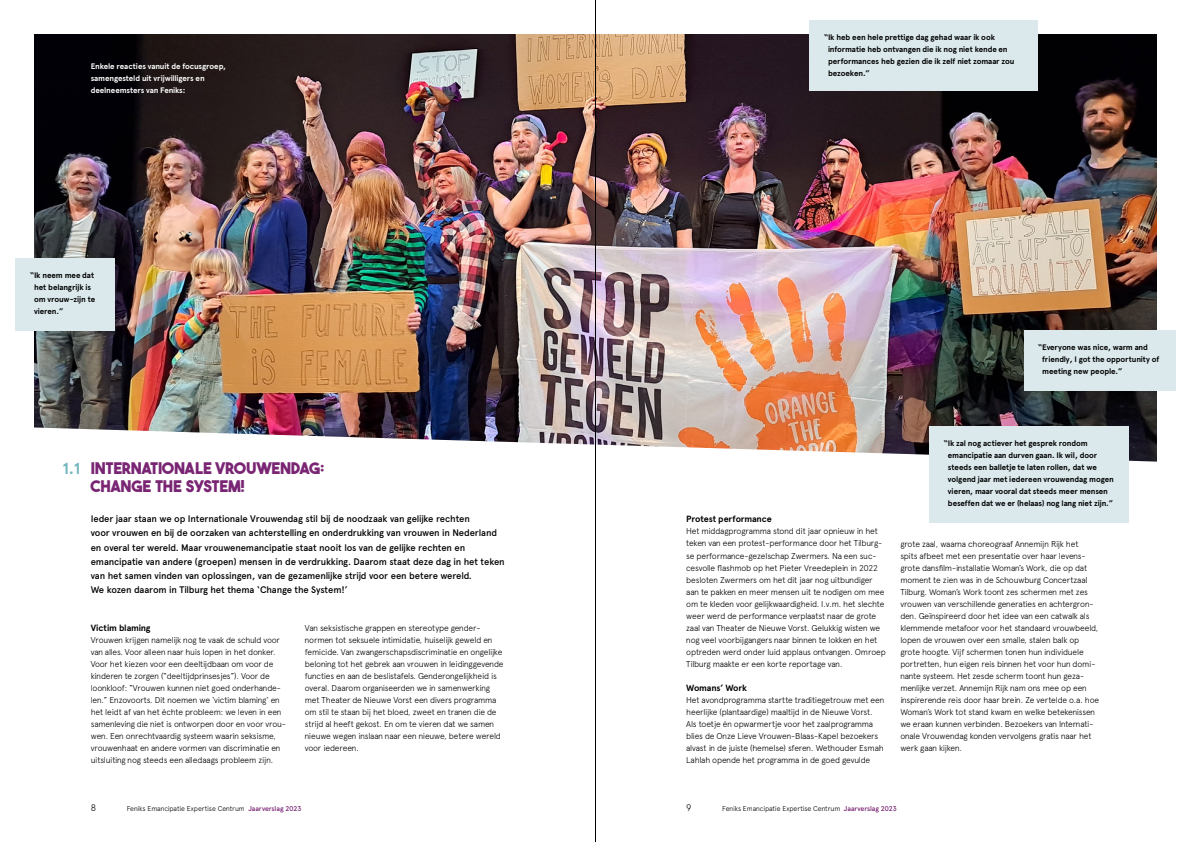
<style>
.page{position:relative;width:1191px;height:842px;background:#fff}
.page>*{position:absolute;margin:0;border:0;box-sizing:border-box;transform-origin:0 0}
.t1{font:16px/18px "THE BOLD FONT, PRO";letter-spacing:-.01em;color:#792573}
.t2{font:500 9.5px/14px "Apercu";letter-spacing:-.015em;color:#000}
.t3{font:300 9.5px "Apercu Pro";color:#000}
.t4{font:700 9px "Apercu";letter-spacing:-.015em;color:#000}
.t5{font:300 8.5px/12px "Apercu Pro";letter-spacing:-.02em;color:#000}
.t6{font:700 8px/12px "Apercu";letter-spacing:-.015em;color:#000}
.t7{font:700 8px/12px "Apercu";letter-spacing:-.015em;color:#fff}
.t8{font:300 7px "Apercu Pro";letter-spacing:-.015em;color:#000}
.s1{font-family:"Apercu";font-weight:700;color:#72b6bf}
.s2{font-weight:500;color:#792573}
</style>
<div class="page">
<img style="left:34px;top:34px;width:1123px;height:392px">
<svg style="left:34px;top:426px;width:1123px;height:97px"></svg>
<div style="left:929px;top:426px;width:199px;height:96px;background:#dbe9ed"></div>
<div style="left:1023px;top:330px;width:152px;height:61px;background:#dbe9ed"></div>
<div style="left:809px;top:20px;width:228px;height:71px;background:#dbe9ed"></div>
<div style="left:16px;top:258px;width:99px;height:72px;background:#dbe9ed"></div>
<hr style="left:595px;top:0;width:1px;height:842px;background:#000">
<p class="t7" style="left:91px;top:60px;width:137px">Enkele reacties vanuit de focusgroep, samengesteld uit vrijwilligers en deelneemsters van Feniks:</p>
<p class="t6" style="left:34px;top:270px;width:63px;text-indent:-4px">“Ik neem mee dat het belangrijk is om vrouw-zijn te vieren.”</p>
<h1 class="t1" style="left:91px;top:459px;width:235px;text-indent:-28px"><span class="s1">1.1</span> INTERNATIONALE VROUWENDAG:<br>CHANGE THE SYSTEM!</h1>
<p class="t2" style="left:91px;top:512px;width:415px">Ieder jaar staan we op Internationale Vrouwendag stil bij de noodzaak van gelijke rechten<br>voor vrouwen en bij de oorzaken van achterstelling en onderdrukking van vrouwen in Nederland en overal ter wereld. Maar vrouwenemancipatie staat nooit los van de gelijke rechten en emancipatie van andere (groepen) mensen in de verdrukking. Daarom staat deze dag in het teken van het samen vinden van oplossingen, van de gezamenlijke strijd voor een betere wereld.<br>We kozen daarom in Tilburg het thema ‘Change the System!’</p>
<p class="t4" style="left:91px;top:622px;width:61px">Victim blaming</p>
<p class="t5" style="left:91px;top:633px;width:197px">Vrouwen krijgen namelijk nog te vaak de schuld voor van alles. Voor alleen naar huis lopen in het donker.<br>Voor het kiezen voor een deeltijdbaan om voor de kinderen te zorgen (“deeltijdprinsesjes”). Voor de loonkloof: “Vrouwen kunnen niet goed onderhande&shy;len.” Enzovoorts. Dit noemen we ‘victim blaming’ en het leidt af van het échte probleem: we leven in een samenleving die niet is ontworpen door en voor vrou&shy;wen. Een onrechtvaardig systeem waarin seksisme, vrouwenhaat en andere vormen van discriminatie en uitsluiting nog steeds een alledaags probleem zijn.</p>
<p class="t5" style="left:305px;top:621px;width:200px">Van seksistische grappen en stereotype gender&shy;normen tot seksuele intimidatie, huiselijk geweld en femicide. Van zwangerschapsdiscriminatie en ongelijke beloning tot het gebrek aan vrouwen in leidinggevende functies en aan de beslistafels. Genderongelijkheid is overal. Daarom organiseerden we in samenwerking met Theater de Nieuwe Vorst een divers programma om stil te staan bij het bloed, zweet en tranen die de strijd al heeft gekost. En om te vieren dat we samen nieuwe wegen inslaan naar een nieuwe, betere wereld voor iedereen.</p>
<p class="t6" style="left:828px;top:31px;width:188px;text-indent:-4px">“Ik heb een hele prettige dag gehad waar ik ook informatie heb ontvangen die ik nog niet kende en performances heb gezien die ik zelf niet zomaar zou bezoeken.”</p>
<p class="t6" style="left:1042px;top:342px;width:119px;text-indent:-4px">“Everyone was nice, warm and friendly, I got the opportunity of meeting new people.”</p>
<p class="t4" style="left:686px;top:514px;width:87px">Protest performance</p>
<p class="t5" style="left:686px;top:525px;width:201px">Het middagprogramma stond dit jaar opnieuw in het teken van een protest-performance door het Tilburg&shy;se performance-gezelschap Zwermers. Na een suc&shy;cesvolle flashmob op het Pieter Vreedeplein in 2022 besloten Zwermers om het dit jaar nog uitbundiger aan te pakken en meer mensen uit te nodigen om mee om te kleden voor gelijkwaardigheid. I.v.m. het slechte weer werd de performance verplaatst naar de grote zaal van Theater de Nieuwe Vorst. Gelukkig wisten we nog veel voorbijgangers naar binnen te lokken en het optreden werd onder luid applaus ontvangen. Omroep Tilburg maakte er een korte reportage van.</p>
<p class="t4" style="left:686px;top:682px;width:62px">Womans’ Work</p>
<p class="t5" style="left:686px;top:693px;width:200px">Het avondprogramma startte traditiegetrouw met een heerlijke (plantaardige) maaltijd in de Nieuwe Vorst.<br>Als toetje én opwarmertje voor het zaalprogramma blies de Onze Lieve Vrouwen-Blaas-Kapel bezoekers alvast in de juiste (hemelse) sferen. Wethouder Esmah Lahlah opende het programma in de goed gevulde</p>
<p class="t6" style="left:948px;top:438px;width:167px;text-indent:-4px">“Ik zal nog actiever het gesprek rondom emancipatie aan durven gaan. Ik wil, door steeds een balletje te laten rollen, dat we volgend jaar met iedereen vrouwendag mogen vieren, maar vooral dat steeds meer mensen beseffen dat we er (helaas) nog lang niet zijn.”</p>
<p class="t5" style="left:900px;top:537px;width:200px">grote zaal, waarna choreograaf Annemijn Rijk het<br>spits afbeet met een presentatie over haar levens&shy;grote dansfilm-installatie Woman’s Work, die op dat moment te zien was in de Schouwburg Concertzaal Tilburg. Woman’s Work toont zes schermen met zes vrouwen van verschillende generaties en achtergron&shy;den. Geïnspireerd door het idee van een catwalk als klemmende metafoor voor het standaard vrouwbeeld, lopen de vrouwen over een smalle, stalen balk op grote hoogte. Vijf schermen tonen hun individuele portretten, hun eigen reis binnen het voor hun domi&shy;nante systeem. Het zesde scherm toont hun geza&shy;menlijke verzet. Annemijn Rijk nam ons mee op een inspirerende reis door haar brein. Ze vertelde o.a. hoe Woman’s Work tot stand kwam en welke betekenissen we eraan kunnen verbinden. Bezoekers van Internati&shy;onale Vrouwendag konden vervolgens gratis naar het werk gaan kijken.</p>
<p class="t3" style="left:91px;top:800px;width:7px">8</p>
<p class="t8" style="left:127px;top:803px;width:176px">Feniks Emancipatie Expertise Centrum <span class="s2">Jaarverslag 2023</span></p>
<p class="t3" style="left:686px;top:800px;width:7px">9</p>
<p class="t8" style="left:722px;top:803px;width:176px">Feniks Emancipatie Expertise Centrum <span class="s2">Jaarverslag 2023</span></p>
</div>
